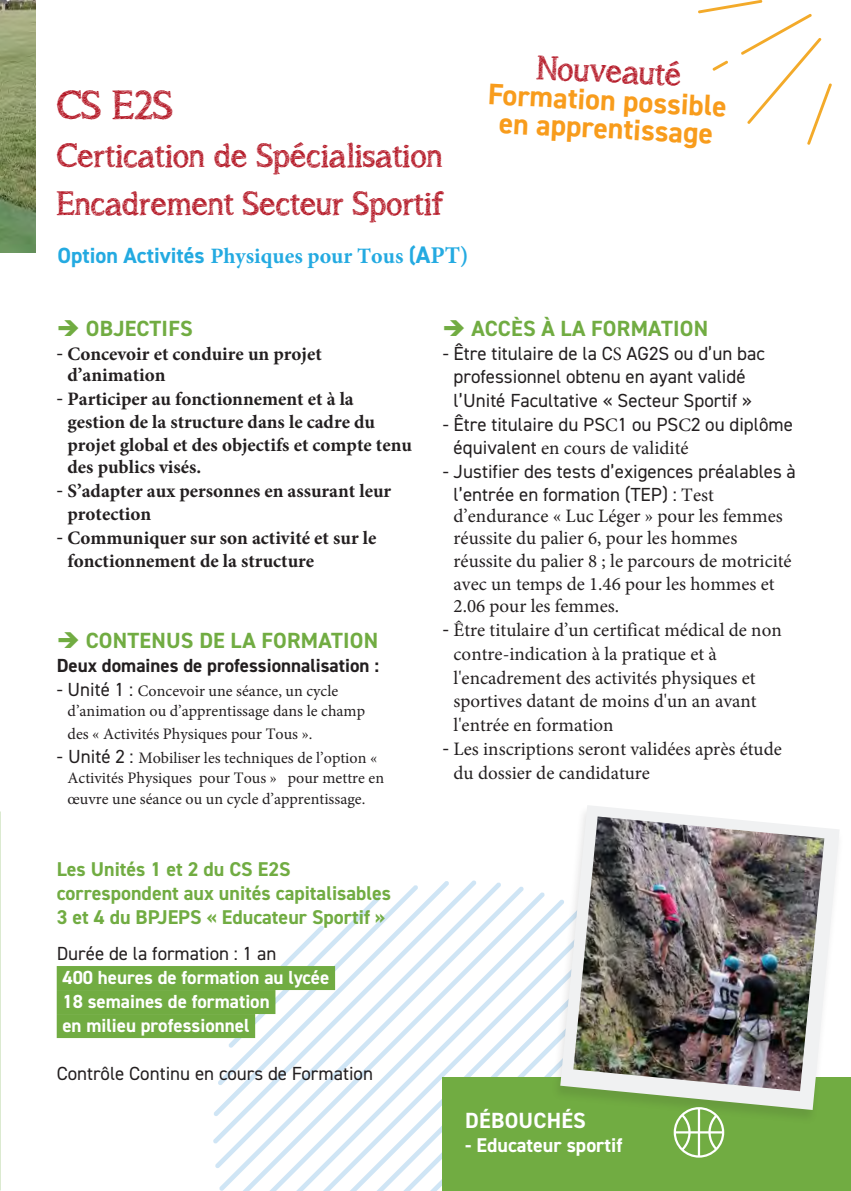
<style>
.page{position:relative;width:851px;height:1191px;background:#fff}
.page>*{position:absolute;margin:0;border:0;box-sizing:border-box;transform-origin:0 0}
.Texte_courant{font:48px "A Songfor Jennifer";color:#b41725}
.Texte_courant-2{font:40px/48px "A Songfor Jennifer";color:#b41725}
.t1{font:700 29.8px/28px "DIN2014";color:#f89c1c;text-align:center}
.Inter{font:700 22px "DIN2014";letter-spacing:.01em;color:#71ac42}
.Texte_courant-3{font:700 22px "Minion Pro";color:#24aae1}
.Inter-2{font:700 22px "DIN2014";letter-spacing:.01em;color:#fff}
.t2{font:700 20px/24px "DIN2014";color:#71ac42}
.t3{font:700 20px "DIN2014";color:#fff}
.Texte_courant-4{font:19px/22.4px "Minion Pro";color:#231f20}
.Texte_courant-5{font:700 19px/22.6px "Minion Pro";color:#231f20}
.Texte_courant-6{font:19px/23.6px "DIN2014";color:#231f20;text-align:center}
.Texte_courant-7{font:700 19px "DIN2014";color:#fff}
.Texte_courant-8{font:700 19px "DIN2014";color:#231f20}
.Texte_courant-9{font:16px/20.2px "Minion Pro";color:#231f20}
.s1{font-family:"DIN2014"}
.s2{font-family:"DIN2014";font-size:24px}
.s3{font-size:24px}
.s4{font-family:"DIN2014";font-weight:400}
.s5{font-family:"DIN2014";font-size:19px}
.s6{font-family:"Minion Pro"}
</style>
<div class="page">
<img style="left:0;top:0;width:35px;height:252px">
<svg style="left:698px;top:0;width:134px;height:145px"></svg>
<div style="left:442px;top:1077px;width:408px;height:114px;background:#71ac42"></div>
<div style="left:57px;top:966px;width:278px;height:24px;background:#71ac42"></div>
<div style="left:57px;top:990px;width:218px;height:24px;background:#71ac42"></div>
<div style="left:57px;top:1014px;width:198px;height:24px;background:#71ac42"></div>
<div style="left:550px;top:805px;width:293px;height:319px;background:#231f20;opacity:.12"></div>
<svg style="left:560px;top:805px;width:279px;height:305px"></svg>
<img style="left:573px;top:816px;width:251px;height:275px">
<svg style="left:218px;top:885px;width:506px;height:306px"></svg>
<p class="Texte_courant" style="left:57px;top:80px;width:118px">CS E2S</p>
<p class="Texte_courant-2" style="left:57px;top:131px;width:389px">Certication de Spécialisation<br>Encadrement Secteur Sportif</p>
<p class="Texte_courant-3" style="left:57px;top:241px;width:413px"><span class="s1">Option Activités</span> Physiques pour Tous <span class="s1">(</span><span class="s2">A</span><span class="s3">PT)</span></p>
<h2 class="Texte_courant-2" style="left:538px;top:43px;width:146px;rotate:3deg">Nouveauté</h2>
<h3 class="t1" style="left:488px;top:79px;width:241px;rotate:3deg">Formation possible en apprentissage</h3>
<p class="Inter" style="left:57px;top:314px;width:137px">➔ OBJECTIFS</p>
<p class="Texte_courant-5" style="left:68px;top:343px;width:256px;line-height:21.2px;text-indent:-11px"><span class="s4">-</span> Concevoir et conduire un projet d’animation</p>
<p class="Texte_courant-5" style="left:68px;top:388px;width:346px;text-indent:-11px"><span class="s4">-</span> Participer au fonctionnement et à la gestion de la structure dans le cadre du projet global et des objectifs et compte tenu des publics visés.</p>
<p class="Texte_courant-5" style="left:68px;top:479px;width:325px;text-indent:-11px"><span class="s4">-</span> S’adapter aux personnes en assurant leur protection</p>
<p class="Texte_courant-5" style="left:68px;top:526px;width:310px;text-indent:-11px"><span class="s4">-</span> Communiquer sur son activité et sur le fonctionnement de la structure</p>
<p class="Inter" style="left:57px;top:626px;width:323px">➔ CONTENUS DE LA FORMATION</p>
<p class="Texte_courant-8" style="left:57px;top:653px;width:324px">Deux domaines de professionnalisation :</p>
<p class="Texte_courant-9" style="left:68px;top:680px;width:299px;text-indent:-11px"><span class="s5">- Unité 1 :</span> Concevoir une séance, un cycle d’animation ou d’apprentissage dans le champ</p>
<p class="Texte_courant-9" style="left:68px;top:724px;width:246px">des « Activités Physiques pour Tous ».</p>
<p class="Texte_courant-9" style="left:68px;top:748px;width:318px;text-indent:-11px"><span class="s5">- Unité 2 :</span> Mobiliser les techniques de l’option «<br>Activités Physiques pour Tous » pour mettre en œuvre une séance ou un cycle d’apprentissage.</p>
<p class="t2" style="left:57px;top:856px;width:336px">Les Unités 1 et 2 du CS E2S correspondent aux unités capitalisables<br>3 et 4 du BPJEPS « Educateur Sportif »</p>
<p class="Texte_courant-6" style="left:57px;top:941px;width:221px">Durée de la formation : 1 an</p>
<p class="Texte_courant-7" style="left:62px;top:965px;width:268px">400 heures de formation au lycée</p>
<p class="Texte_courant-7" style="left:62px;top:989px;width:209px">18 semaines de formation</p>
<p class="Texte_courant-7" style="left:62px;top:1013px;width:188px">en milieu professionnel</p>
<p class="Texte_courant-6" style="left:57px;top:1061px;width:318px">Contrôle Continu en cours de Formation</p>
<p class="Inter" style="left:442px;top:314px;width:267px">➔ ACCÈS À LA FORMATION</p>
<p class="Texte_courant-6" style="left:442px;top:341px;width:323px">- Être titulaire de la C<span class="s6">S</span> AG2S ou d’un bac professionnel obtenu en ayant validé l’Unité Facultative « Secteur Sportif »</p>
<p class="Texte_courant-6" style="left:453px;top:413px;width:341px;line-height:22.6px;text-align:left;text-indent:-11px">- Être titulaire du PS<span class="s6">C</span>1 ou PS<span class="s6">C</span>2 ou diplôme équivalent <span class="s6">en cours de validité</span></p>
<p class="Texte_courant-4" style="left:453px;top:461px;width:343px;text-indent:-11px"><span class="s1">- Justifier des tests d’exigences préalables à l’entrée en formation (TEP) :</span> Test d’endurance « Luc Léger » pour les femmes réussite du palier 6, pour les hommes réussite du palier 8 ; le parcours de motricité avec un temps de 1.46 pour les hommes et 2.06 pour les femmes.</p>
<p class="Texte_courant-4" style="left:453px;top:618px;width:329px;line-height:23.6px;text-indent:-11px"><span class="s1">-</span> Être titulaire d’un certificat médical de non contre-indication à la pratique et à l'encadrement des activités physiques et sportives datant de moins d'un an avant l'entrée en formation</p>
<p class="Texte_courant-4" style="left:453px;top:737px;width:329px;line-height:23.8px;text-indent:-11px"><span class="s1">-</span> Les inscriptions seront validées après étude du dossier de candidature</p>
<p class="Inter-2" style="left:465px;top:1106px;width:122px">DÉBOUCHÉS</p>
<p class="t3" style="left:465px;top:1132px;width:159px">- Educateur sportif</p>
</div>
